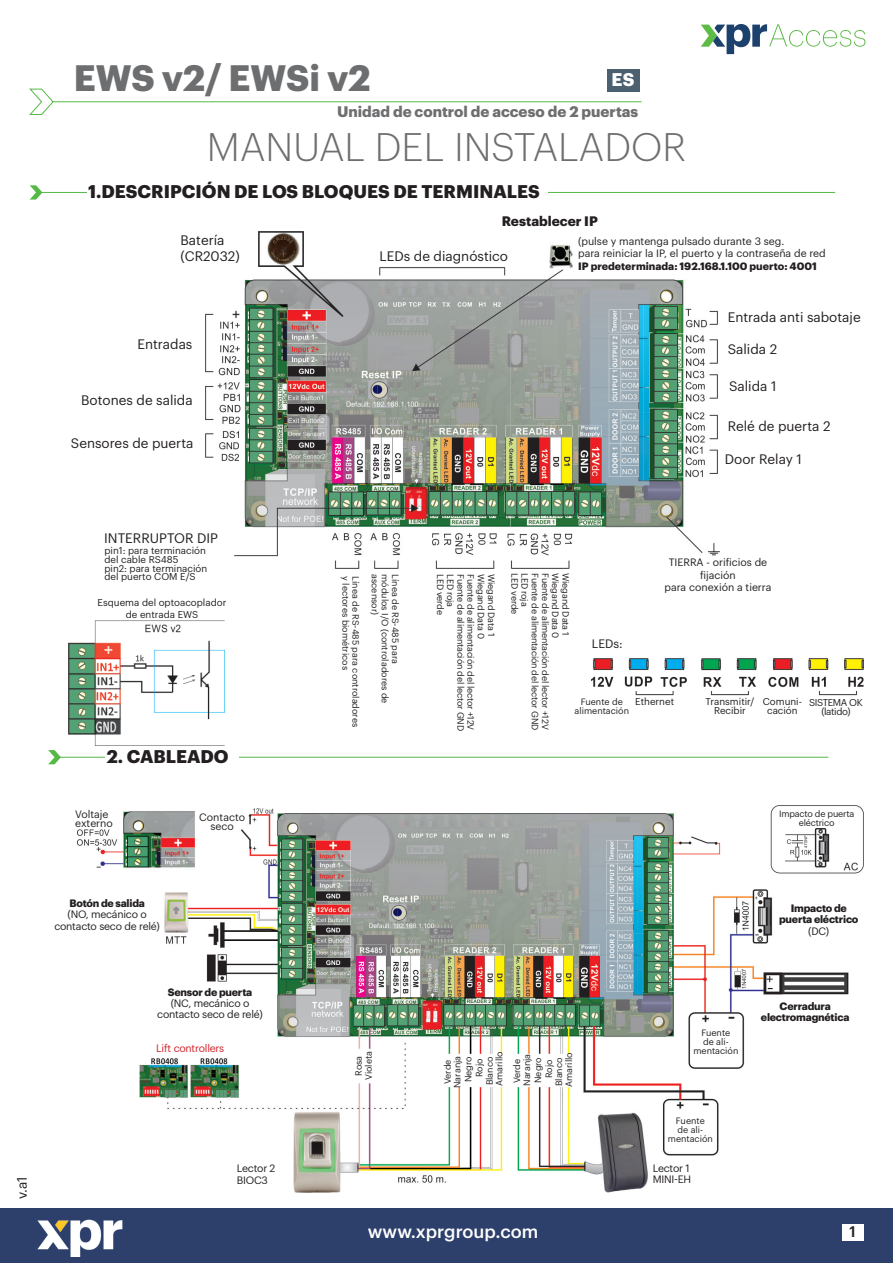
<style>
.page{position:relative;width:893px;height:1263px;background:#fff}
.page>*{position:absolute;margin:0;border:0;box-sizing:border-box;transform-origin:0 0}
.t1{font:300 39px "Graphik";color:#6d6e70}
.t2{font:700 36px "Graphik";color:#6d6e70}
.megunaslov{font:700 18px "Graphik";color:#231f20}
.t3{font:500 18px "Graphik";color:#fff}
.t4{font:700 18px "Graphik";color:#fff}
.t5{font:700 15px "Graphik";color:#6d6e70}
.t6{font:500 15px "Graphik";color:#231f20}
._12medjunaslov{font:13.5px/16.2px "Graphik";color:#231f20}
._12medjunaslov-2{font:700 13.5px "Graphik";color:#231f20}
._12medjunaslov-3{font:12px "Graphik";color:#231f20}
._12medjunaslov-4{font:10.5px/8.4px "Graphik";color:#231f20;text-align:center}
._12medjunaslov-5{font:700 10.5px "Graphik";letter-spacing:-.02em;color:#231f20}
._12medjunaslov-6{font:10.5px "Graphik";letter-spacing:-.02em;color:#231f20}
._12medjunaslov-7{font:700 10.5px "Graphik";color:#231f20}
._12medjunaslov-8{font:10.5px "Graphik";letter-spacing:-.02em;color:#d1232a}
._12medjunaslov-9{font:9.75px/9px "Graphik";color:#231f20;text-align:center}
._12medjunaslov-10{font:9.75px/9px "Graphik";letter-spacing:-.04em;color:#231f20;text-align:center}
._12medjunaslov-11{font:9px/9px "Graphik";letter-spacing:-.015em;color:#231f20;text-align:center}
</style>
<div class="page">
<div style="left:0;top:1209px;width:893px;height:54px;background:#2d406c"></div>
<img style="left:37px;top:1219px;width:86px;height:37px">
<div style="left:842px;top:1225px;width:21px;height:16px;background:#fff"></div>
<svg style="left:30px;top:185px;width:12px;height:15px"></svg>
<svg style="left:48px;top:750px;width:13px;height:14px"></svg>
<hr style="left:41px;top:192px;width:794px;height:1px;background:#56b947">
<hr style="left:60px;top:757px;width:768px;height:1px;background:#56b947">
<div style="left:607px;top:69px;width:33px;height:23px;background:#4c606f"></div>
<div style="left:87px;top:180px;width:461px;height:24px;background:#fff"></div>
<div style="left:105px;top:745px;width:134px;height:24px;background:#fff"></div>
<svg style="left:701px;top:24px;width:164px;height:30px"></svg>
<svg style="left:29px;top:88px;width:25px;height:27px"></svg>
<hr style="left:53px;top:101px;width:589px;height:1px;background:#56b947">
<img style="left:205px;top:232px;width:514px;height:336px">
<img style="left:69px;top:620px;width:156px;height:126px">
<img style="left:592px;top:658px;width:271px;height:38px">
<img style="left:77px;top:805px;width:786px;height:387px">
<p class="_12medjunaslov" style="left:13px;top:1199px;width:23px;rotate:-90deg">v.a1</p>
<p class="t2" style="left:74px;top:50px;width:298px">EWS v2/ EWSi v2</p>
<p class="t4" style="left:612px;top:66px;width:24px">ES</p>
<p class="t5" style="left:337px;top:100px;width:303px">Unidad de control de acceso de 2 puertas</p>
<p class="t1" style="left:207px;top:119px;width:481px">MANUAL DEL INSTALADOR</p>
<p class="megunaslov" style="left:88px;top:178px;width:453px">1.DESCRIPCIÓN DE LOS BLOQUES DE TERMINALES</p>
<p class="_12medjunaslov" style="left:181px;top:231px;width:61px">Batería (CR2032)</p>
<p class="_12medjunaslov" style="left:137px;top:335px;width:57px">Entradas</p>
<p class="_12medjunaslov" style="left:81px;top:391px;width:113px">Botones de salida</p>
<p class="_12medjunaslov" style="left:71px;top:433px;width:124px">Sensores de puerta</p>
<p class="_12medjunaslov" style="left:104px;top:529px;width:115px">INTERRUPTOR DIP</p>
<p class="_12medjunaslov-2" style="left:502px;top:211px;width:97px">Restablecer IP</p>
<p class="_12medjunaslov-4" style="left:578px;top:236px;width:208px">(pulse y mantenga pulsado durante 3 seg.</p>
<p class="_12medjunaslov-4" style="left:578px;top:248px;width:249px">para reiniciar la IP, el puerto y la contraseña de red</p>
<p class="_12medjunaslov-7" style="left:578px;top:258px;width:240px">IP predeterminada: 192.168.1.100 puerto: 4001</p>
<p class="_12medjunaslov" style="left:380px;top:247px;width:130px">LEDs de diagnóstico</p>
<p class="_12medjunaslov" style="left:728px;top:308px;width:134px">Entrada anti sabotaje</p>
<p class="_12medjunaslov" style="left:728px;top:340px;width:51px">Salida 2</p>
<p class="_12medjunaslov" style="left:729px;top:377px;width:49px">Salida 1</p>
<p class="_12medjunaslov" style="left:728px;top:417px;width:104px">Relé de puerta 2</p>
<p class="_12medjunaslov" style="left:725px;top:449px;width:78px">Door Relay 1</p>
<p class="_12medjunaslov-9" style="left:104px;top:545px;width:103px">pin1: para terminación</p>
<p class="_12medjunaslov-9" style="left:104px;top:554px;width:76px">del cable RS485</p>
<p class="_12medjunaslov-9" style="left:104px;top:563px;width:104px">pin2: para terminación</p>
<p class="_12medjunaslov-9" style="left:104px;top:572px;width:93px">del puerto COM E/S</p>
<p class="_12medjunaslov-11" style="left:351px;top:576px;width:95px;rotate:90deg">y lectores biométricos</p>
<p class="_12medjunaslov-11" style="left:361px;top:576px;width:153px;rotate:90deg">Línea de RS-485 para controladores</p>
<p class="_12medjunaslov-11" style="left:380px;top:574px;width:42px;rotate:90deg">ascensor)</p>
<p class="_12medjunaslov-11" style="left:390px;top:574px;width:131px;rotate:90deg">módulos I/O (controladores de</p>
<p class="_12medjunaslov-11" style="left:401px;top:574px;width:91px;rotate:90deg">Línea de RS-485 para</p>
<p class="_12medjunaslov-11" style="left:446px;top:574px;width:42px;rotate:90deg">LED verde</p>
<p class="_12medjunaslov-11" style="left:456px;top:574px;width:35px;rotate:90deg">LED roja</p>
<p class="_12medjunaslov-11" style="left:466px;top:574px;width:158px;rotate:90deg">Fuente de alimentación del lector GND</p>
<p class="_12medjunaslov-11" style="left:476px;top:574px;width:158px;rotate:90deg">Fuente de alimentación del lector +12V</p>
<p class="_12medjunaslov-11" style="left:486px;top:574px;width:66px;rotate:90deg">Wiegand Data 0</p>
<p class="_12medjunaslov-11" style="left:497px;top:574px;width:64px;rotate:90deg">Wiegand Data 1</p>
<p class="_12medjunaslov-11" style="left:520px;top:573px;width:42px;rotate:90deg">LED verde</p>
<p class="_12medjunaslov-11" style="left:530px;top:573px;width:35px;rotate:90deg">LED roja</p>
<p class="_12medjunaslov-11" style="left:540px;top:573px;width:158px;rotate:90deg">Fuente de alimentación del lector GND</p>
<p class="_12medjunaslov-11" style="left:551px;top:573px;width:158px;rotate:90deg">Fuente de alimentación del lector +12V</p>
<p class="_12medjunaslov-11" style="left:561px;top:573px;width:66px;rotate:90deg">Wiegand Data 0</p>
<p class="_12medjunaslov-11" style="left:571px;top:573px;width:64px;rotate:90deg">Wiegand Data 1</p>
<p class="_12medjunaslov-4" style="left:669px;top:555px;width:100px;line-height:12.6px">TIERRA - orificios de fijación</p>
<p class="_12medjunaslov-4" style="left:664px;top:582px;width:108px">para conexión a tierra</p>
<p class="_12medjunaslov-9" style="left:98px;top:597px;width:130px">Esquema del optoacoplador</p>
<p class="_12medjunaslov-9" style="left:126px;top:609px;width:74px">de entrada EWS</p>
<p class="_12medjunaslov-3" style="left:592px;top:634px;width:32px">LEDs:</p>
<p class="_12medjunaslov-9" style="left:635px;top:696px;width:40px">Ethernet</p>
<p class="_12medjunaslov-9" style="left:705px;top:696px;width:50px">Transmitir/<br>Recibir</p>
<p class="_12medjunaslov-9" style="left:763px;top:696px;width:41px">Comuni&shy;cación</p>
<p class="_12medjunaslov-10" style="left:809px;top:697px;width:55px">SISTEMA OK (latido)</p>
<p class="_12medjunaslov-11" style="left:581px;top:697px;width:44px">Fuente de</p>
<p class="_12medjunaslov-11" style="left:575px;top:706px;width:56px">alimentación</p>
<p class="megunaslov" style="left:107px;top:743px;width:123px">2. CABLEADO</p>
<p class="_12medjunaslov-4" style="left:75px;top:809px;width:39px;text-align:left">Voltaje externo</p>
<p class="_12medjunaslov-5" style="left:69px;top:895px;width:77px">Botón de salida</p>
<p class="_12medjunaslov-6" style="left:68px;top:907px;width:81px">(NO, mecánico o</p>
<p class="_12medjunaslov-6" style="left:54px;top:918px;width:107px">contacto seco de relé)</p>
<p class="_12medjunaslov-4" style="left:199px;top:812px;width:47px">Contacto seco</p>
<p class="_12medjunaslov-5" style="left:168px;top:984px;width:86px">Sensor de puerta</p>
<p class="_12medjunaslov-6" style="left:171px;top:995px;width:80px">(NC, mecánico o</p>
<p class="_12medjunaslov-6" style="left:157px;top:1007px;width:107px">contacto seco de relé)</p>
<p class="_12medjunaslov-8" style="left:156px;top:1040px;width:70px">Lift controllers</p>
<p class="_12medjunaslov-4" style="left:237px;top:1163px;width:40px">Lector 2</p>
<p class="_12medjunaslov-4" style="left:237px;top:1175px;width:33px">BIOC3</p>
<p class="_12medjunaslov-11" style="left:779px;top:809px;width:77px">Impacto de puerta</p>
<p class="_12medjunaslov-11" style="left:799px;top:817px;width:37px">eléctrico</p>
<p class="_12medjunaslov-5" style="left:791px;top:900px;width:58px">Impacto de</p>
<p class="_12medjunaslov-5" style="left:779px;top:911px;width:81px">puerta eléctrico</p>
<p class="_12medjunaslov-4" style="left:808px;top:926px;width:23px">(DC)</p>
<p class="_12medjunaslov-11" style="left:484px;top:1085px;width:30px;rotate:-90deg">Blanco</p>
<p class="_12medjunaslov-11" style="left:494px;top:1086px;width:36px;rotate:-90deg">Amarillo</p>
<p class="_12medjunaslov-11" style="left:554px;top:1086px;width:30px;rotate:-90deg">Blanco</p>
<p class="_12medjunaslov-11" style="left:564px;top:1087px;width:36px;rotate:-90deg">Amarillo</p>
<p class="_12medjunaslov-11" style="left:353px;top:1076px;width:22px;rotate:-90deg">Rosa</p>
<p class="_12medjunaslov-11" style="left:363px;top:1080px;width:30px;rotate:-90deg">Violeta</p>
<p class="_12medjunaslov-11" style="left:442px;top:1084px;width:26px;rotate:-90deg">Verde</p>
<p class="_12medjunaslov-11" style="left:512px;top:1083px;width:26px;rotate:-90deg">Verde</p>
<p class="_12medjunaslov-11" style="left:452px;top:1088px;width:34px;rotate:-90deg">Naranja</p>
<p class="_12medjunaslov-11" style="left:522px;top:1086px;width:34px;rotate:-90deg">Naranja</p>
<p class="_12medjunaslov-11" style="left:463px;top:1082px;width:27px;rotate:-90deg">Negro</p>
<p class="_12medjunaslov-11" style="left:532px;top:1083px;width:27px;rotate:-90deg">Negro</p>
<p class="_12medjunaslov-11" style="left:474px;top:1077px;width:20px;rotate:-90deg">Rojo</p>
<p class="_12medjunaslov-11" style="left:544px;top:1078px;width:20px;rotate:-90deg">Rojo</p>
<p class="_12medjunaslov-11" style="left:701px;top:1028px;width:30px">Fuente</p>
<p class="_12medjunaslov-11" style="left:693px;top:1037px;width:47px">de ali&shy;mentación</p>
<p class="_12medjunaslov-5" style="left:779px;top:998px;width:53px">Cerradura</p>
<p class="_12medjunaslov-5" style="left:761px;top:1009px;width:90px">electromagnética</p>
<p class="_12medjunaslov-11" style="left:676px;top:1116px;width:30px">Fuente</p>
<p class="_12medjunaslov-11" style="left:668px;top:1125px;width:47px">de ali&shy;mentación</p>
<p class="_12medjunaslov-4" style="left:653px;top:1163px;width:38px">Lector 1</p>
<p class="_12medjunaslov-4" style="left:653px;top:1174px;width:40px">MINI-EH</p>
<h3 class="t3" style="left:368px;top:1218px;width:172px">www.xprgroup.com</h3>
<p class="t6" style="left:849px;top:1220px;width:8px">1</p>
</div>
